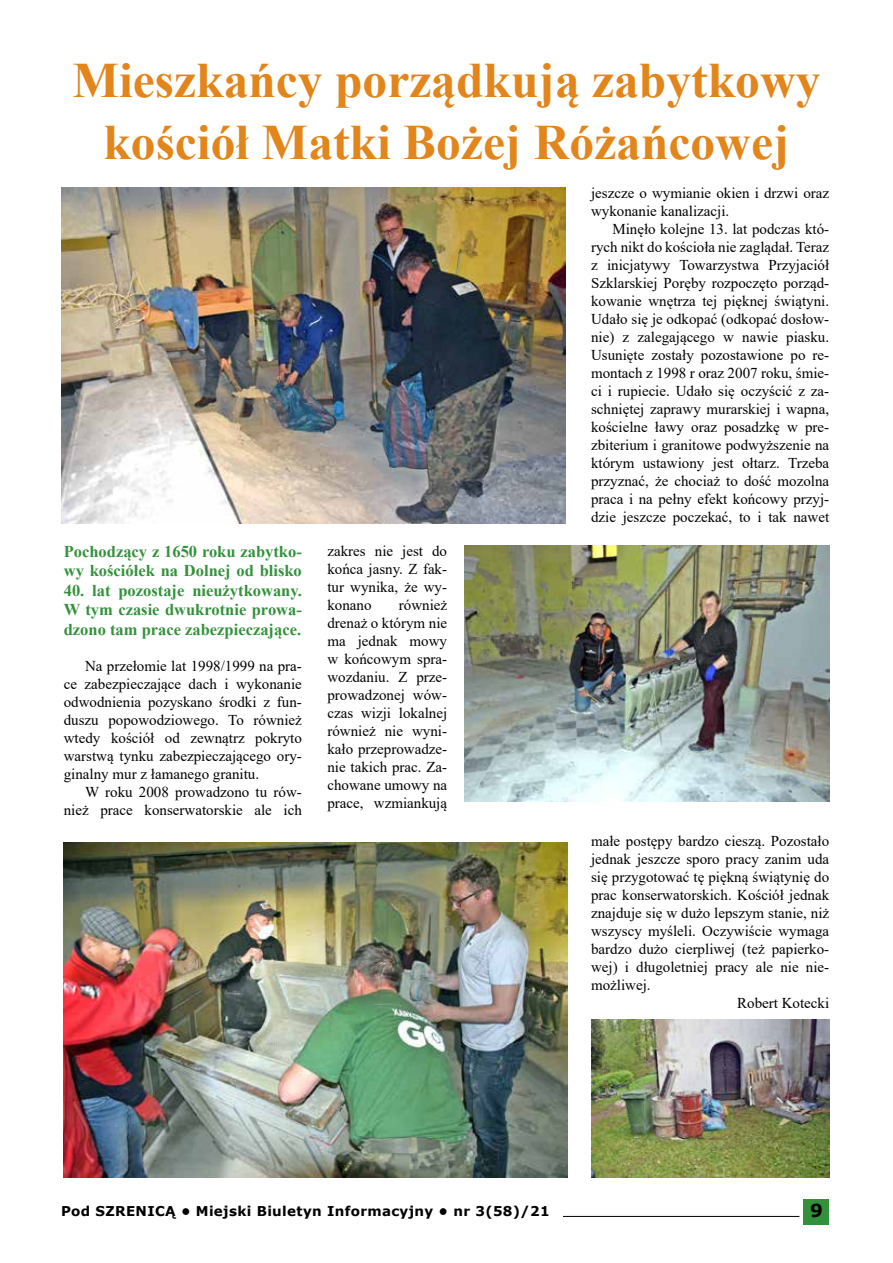
<style>
.page{position:relative;width:893px;height:1263px;background:#fff}
.page>*{position:absolute;margin:0;border:0;box-sizing:border-box;transform-origin:0 0}
.t1{font:700 49.5px/61.2px "Times New Roman";color:#e2851b;text-align:center}
.t2{font:700 18px "Verdana";color:#000}
.t3{font:700 16.5px/19.5px "Times New Roman";color:#33913c}
.t4{font:15px/18px "Times New Roman";color:#000;text-align:justify}
.t5{font:700 13.5px "Verdana";letter-spacing:.025em;color:#000}
</style>
<div class="page">
<div style="left:804px;top:1199px;width:25px;height:26px;background:#33913c"></div>
<hr style="left:563px;top:1216px;width:236px;height:1px;background:#000">
<img style="left:591px;top:1019px;width:238px;height:159px">
<img style="left:464px;top:545px;width:365px;height:256px">
<img style="left:61px;top:187px;width:505px;height:336px">
<img style="left:64px;top:842px;width:503px;height:336px">
<h1 class="t1" style="left:72px;top:49px;width:749px">Mieszkańcy porządkują zabytkowy kościół Matki Bożej Różańcowej</h1>
<p class="t3" style="left:64px;top:541px;width:240px">Pochodzący z 1650 roku zabytko&shy;wy kościółek na Dolnej od blisko</p>
<p class="t3" style="left:64px;top:580px;width:240px;text-align:justify">40. lat pozostaje nieużytkowany.<br>W tym czasie dwukrotnie prowa&shy;dzono tam prace zabezpieczające.</p>
<p class="t4" style="left:64px;top:656px;width:240px;text-indent:21px">Na przełomie lat 1998/1999 na pra&shy;ce zabezpieczające dach i wykonanie odwodnienia pozyskano środki z fun&shy;duszu popowodziowego. To również wtedy kościół od zewnątrz pokryto warstwą tynku zabezpieczającego ory&shy;ginalny mur z łamanego granitu.</p>
<p class="t4" style="left:64px;top:782px;width:240px;text-align:right">W roku 2008 prowadzono tu rów&shy;nież prace konserwatorskie ale ich</p>
<p class="t4" style="left:327px;top:541px;width:121px">zakres nie jest do końca jasny. Z fak&shy;tur wynika, że wy&shy;konano</p>
<p class="t4" style="left:327px;top:595px;width:121px;text-indent:71px">również drenaż o którym nie ma jednak mowy w końcowym spra&shy;wozdaniu. Z prze&shy;prowadzonej wów&shy;czas wizji lokalnej również nie wyni&shy;kało przeprowadze&shy;nie takich prac. Za&shy;chowane umowy na prace, wzmiankują</p>
<p class="t4" style="left:591px;top:183px;width:240px">jeszcze o wymianie okien i drzwi oraz wykonanie kanalizacji.</p>
<p class="t4" style="left:591px;top:219px;width:240px;text-indent:21px">Minęło kolejne 13. lat podczas któ&shy;rych nikt do kościoła nie zaglądał. Teraz z inicjatywy Towarzystwa Przyjaciół Szklarskiej Poręby rozpoczęto porząd&shy;kowanie wnętrza tej pięknej świątyni.<br>Udało się je odkopać (odkopać dosłow&shy;nie) z zalegającego w nawie piasku.<br>Usunięte zostały pozostawione po re&shy;montach z 1998 r oraz 2007 roku, śmie&shy;ci i rupiecie. Udało się oczyścić z za&shy;schniętej zaprawy murarskiej i wapna, kościelne ławy oraz posadzkę w pre&shy;zbiterium i granitowe podwyższenie na którym ustawiony jest ołtarz. Trzeba przyznać, że chociaż to dość mozolna praca i na pełny efekt końcowy przyj&shy;dzie jeszcze poczekać, to i tak nawet</p>
<p class="t4" style="left:591px;top:831px;width:240px">małe postępy bardzo cieszą. Pozostało</p>
<p class="t4" style="left:591px;top:849px;width:240px">jednak jeszcze sporo pracy zanim uda</p>
<p class="t4" style="left:591px;top:867px;width:240px">się przygotować tę piękną świątynię do</p>
<p class="t4" style="left:591px;top:885px;width:240px">prac konserwatorskich. Kościół jednak</p>
<p class="t4" style="left:591px;top:903px;width:240px">znajduje się w dużo lepszym stanie, niż</p>
<p class="t4" style="left:591px;top:921px;width:240px">wszyscy myśleli. Oczywiście wymaga</p>
<p class="t4" style="left:591px;top:939px;width:240px">bardzo dużo cierpliwej (też papierko-</p>
<p class="t4" style="left:591px;top:957px;width:240px">wej) i długoletniej pracy ale nie nie-</p>
<p class="t4" style="left:591px;top:975px;width:61px">możliwej.</p>
<p class="t4" style="left:737px;top:993px;width:94px">Robert Kotecki</p>
<p class="t5" style="left:61px;top:1201px;width:490px">Pod SZRENICĄ • Miejski Biuletyn Informacyjny • nr 3(58)/21</p>
<p class="t2" style="left:810px;top:1198px;width:14px">9</p>
</div>
